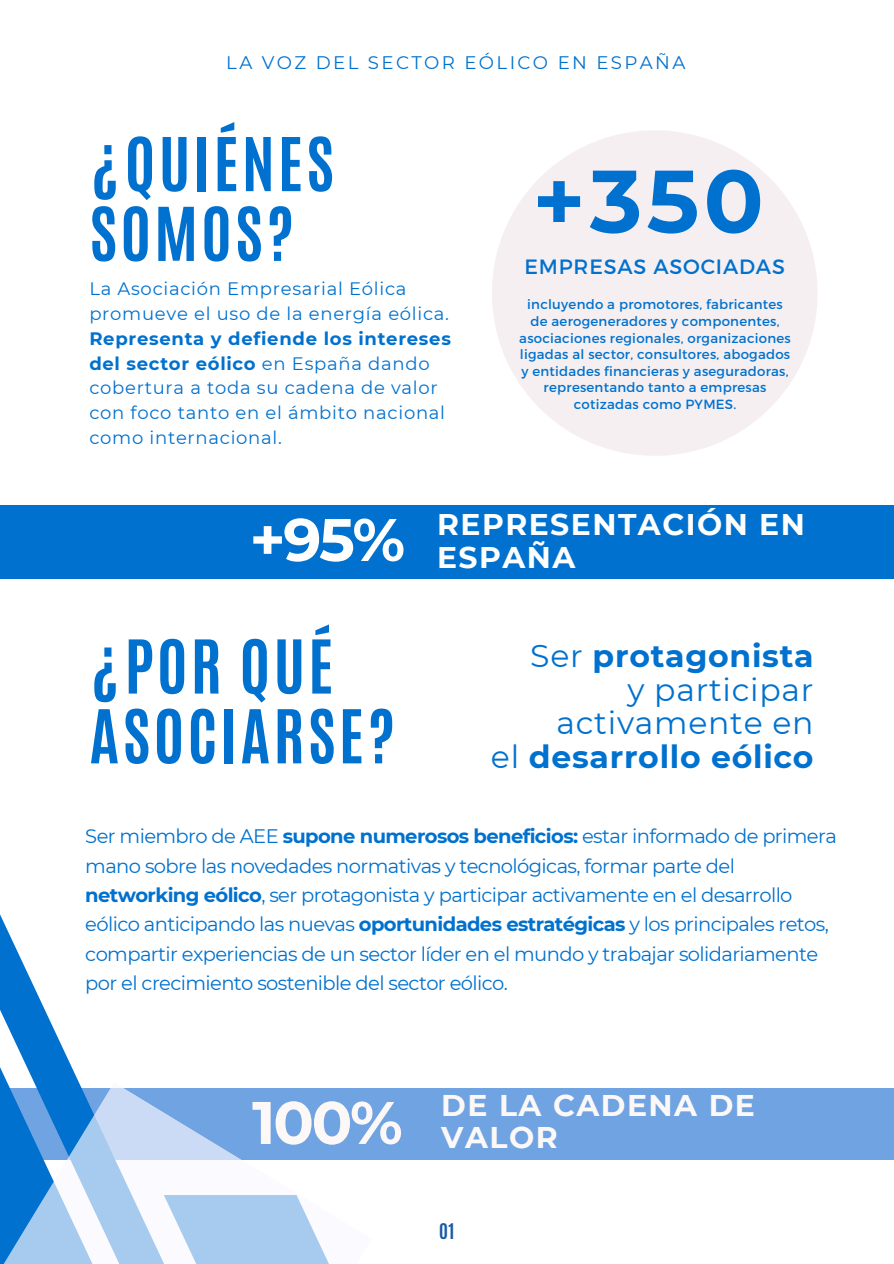
<style>
.page{position:relative;width:894px;height:1264px;background:#fff}
.page>*{position:absolute;margin:0;border:0;box-sizing:border-box;transform-origin:0 0}
.t1{font:700 88.35px "Montserrat";color:#0071ce}
.t2{font:700 63px/69.8px "Antonio";letter-spacing:.05em;color:#0071ce}
.t3{font:700 60px "Montserrat";color:#fdf8f8}
.t4{font:700 60px "Montserrat";color:#fefefe}
.t5{font:31.5px/33.8px "Montserrat";letter-spacing:.025em;color:#0071ce;text-align:right}
.t6{font:700 29.85px/32.8px "Montserrat";letter-spacing:.05em;color:#fefefe}
.t7{font:700 29.85px "Montserrat";letter-spacing:.05em;color:#fdf8f8}
.t8{font:20.7px "Montserrat";letter-spacing:.04em;color:#0071ce}
.t9{font:19.5px/29.2px "Montserrat";letter-spacing:-.03em;color:#0071ce}
.t10{font:18.15px "Montserrat";letter-spacing:.13em;color:#0071ce}
.t11{font:18px/24.8px "Montserrat";letter-spacing:.04em;color:#0071ce}
.t12{font:700 18px "Montserrat";letter-spacing:.04em;color:#0071ce}
.t13{font:700 18px "Antonio";color:#165aa8}
.t14{font:13.35px/16.5px "Montserrat";letter-spacing:.02em;color:#0071ce;text-align:center}
.s1{font-weight:700}
</style>
<div class="page">
<div style="left:0;top:505px;width:893px;height:73px;background:#0071ce"></div>
<div style="left:4px;top:1087px;width:889px;height:72px;background:#70a3e1"></div>
<svg style="left:492px;top:130px;width:325px;height:326px;fill:#f5eff1"></svg>
<svg style="left:0;top:914px;width:79px;height:168px"></svg>
<svg style="left:0;top:1082px;width:372px;height:181px"></svg>
<h2 class="t10" style="left:226px;top:51px;width:460px">LA VOZ DEL SECTOR EÓLICO EN ESPAÑA</h2>
<p class="t2" style="left:89px;top:130px;width:246px">¿QUIÉNES<br>SOMOS?</p>
<p class="t11" style="left:89px;top:276px;width:361px">La Asociación Empresarial Eólica promueve el uso de la energía eólica.</p>
<h1 class="t12" style="left:89px;top:327px;width:363px">Representa y defiende los intereses</h1>
<h5 class="t11" style="left:89px;top:351px;width:357px"><span class="s1">del sector eólico</span> en España dando cobertura a toda su cadena de valor con foco tanto en el ámbito nacional como internacional.</h5>
<h2 class="t1" style="left:532px;top:147px;width:232px">+350</h2>
<h3 class="t8" style="left:524px;top:253px;width:262px">EMPRESAS ASOCIADAS</h3>
<h2 class="t14" style="left:527px;top:296px;width:257px">incluyendo a promotores, fabricantes</h2>
<h4 class="t14" style="left:519px;top:312px;width:273px">de aerogeneradores y componentes, asociaciones regionales, organizaciones ligadas al sector, consultores, abogados y entidades financieras y aseguradoras, representando tanto a empresas cotizadas como PYMES.</h4>
<p class="t4" style="left:249px;top:503px;width:157px">+95%</p>
<p class="t6" style="left:437px;top:508px;width:369px">REPRESENTACIÓN EN<br>ESPAÑA</p>
<p class="t2" style="left:89px;top:632px;width:307px">¿POR QUÉ<br>ASOCIARSE?</p>
<h6 class="t5" style="left:491px;top:638px;width:324px">Ser <span class="s1">protagonista<br></span>y participar activamente en<br>el <span class="s1">desarrollo eólico</span></h6>
<h3 class="t9" style="left:85px;top:821px;width:752px">Ser miembro de AEE <span class="s1">supone numerosos beneficios:</span> estar informado de primera mano sobre las novedades normativas y tecnológicas, formar parte del <span class="s1">networking eólico</span>, ser protagonista y participar activamente en el desarrollo eólico anticipando las nuevas <span class="s1">oportunidades estratégicas</span> y los principales retos, compartir experiencias de un sector líder en el mundo y trabajar solidariamente por el crecimiento sostenible del sector eólico.</h3>
<p class="t3" style="left:252px;top:1085px;width:152px">100%</p>
<h2 class="t7" style="left:441px;top:1086px;width:315px">DE LA CADENA DE</h2>
<h2 class="t7" style="left:441px;top:1119px;width:118px">VALOR</h2>
<p class="t13" style="left:439px;top:1218px;width:16px">01</p>
</div>
